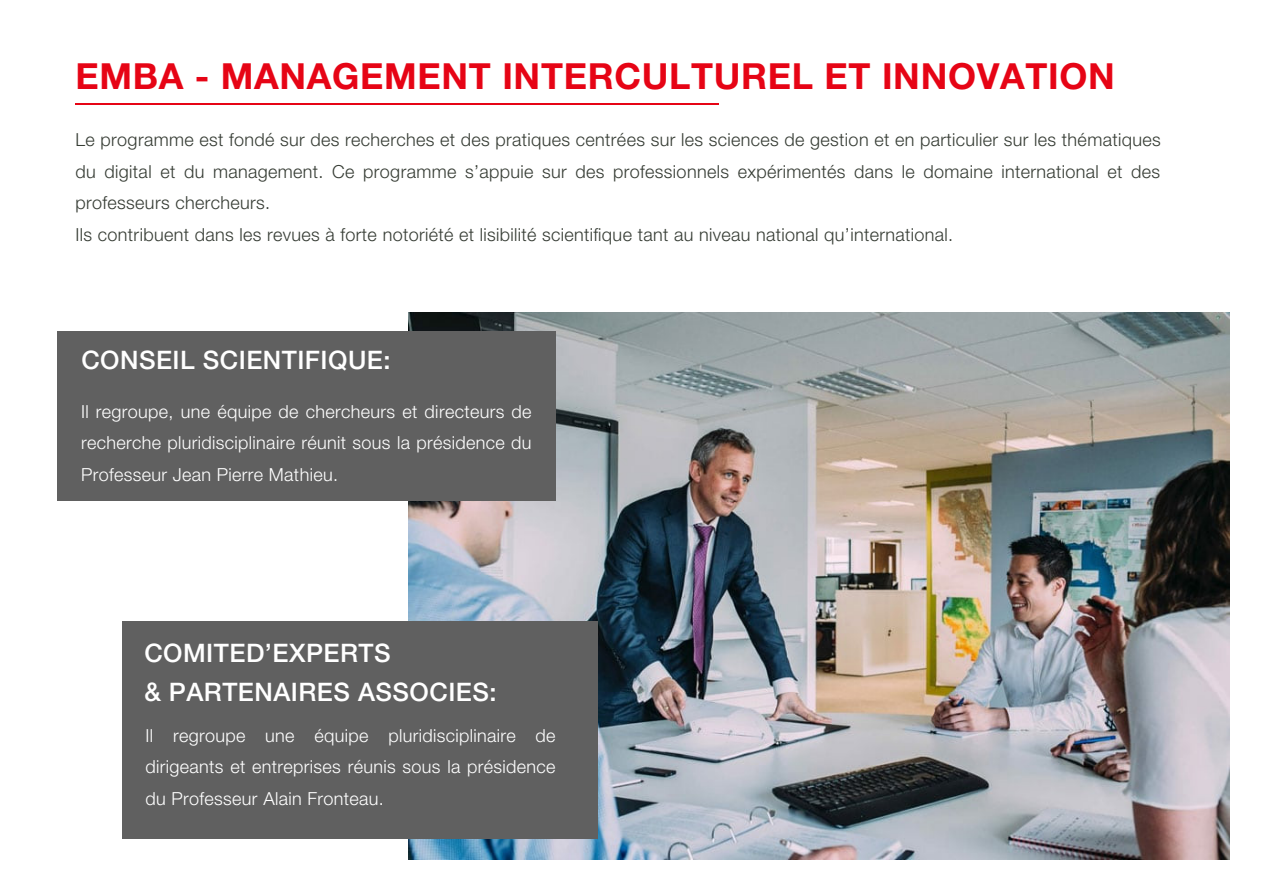
<style>
.page{position:relative;width:1263px;height:893px;background:#fff}
.page>*{position:absolute;margin:0;border:0;box-sizing:border-box;transform-origin:0 0}
.t1{font:700 36px "Helvetica Neue LT Std";letter-spacing:.02em;color:#e60415}
.t2{font:500 25.5px/39px "Helvetica Neue LT Std";letter-spacing:.02em;color:#fff}
.t3{font:300 18px/31.5px "Helvetica Neue LT Std";letter-spacing:.02em;color:#363c34}
.t4{font:300 18px/31.5px "Helvetica Neue LT Std";letter-spacing:.02em;color:#fff;text-align:justify}
</style>
<div class="page">
<img style="left:409px;top:312px;width:821px;height:548px">
<div style="left:122px;top:621px;width:476px;height:217px;background:#606060"></div>
<hr style="left:76px;top:103px;width:643px;height:2px;background:#e60415">
<div style="left:58px;top:331px;width:498px;height:170px;background:#606060"></div>
<h1 class="t1" style="left:75px;top:54px;width:1041px">EMBA - MANAGEMENT INTERCULTUREL ET INNOVATION</h1>
<p class="t3" style="left:76px;top:124px;width:1087px">Le programme est fondé sur des recherches et des pratiques centrées sur les sciences de gestion et en particulier sur les thématiques du digital et du management. Ce programme s’appuie sur des professionnels expérimentés dans le domaine international et des professeurs chercheurs.<br>Ils contribuent dans les revues à forte notoriété et lisibilité scientifique tant au niveau national qu’international.</p>
<h2 class="t2" style="left:81px;top:340px;width:311px">CONSEIL SCIENTIFIQUE:</h2>
<p class="t4" style="left:81px;top:395px;width:452px">Il regroupe, une équipe de chercheurs et directeurs de recherche pluridisciplinaire réunit sous la présidence du Professeur Jean Pierre Mathieu.</p>
<h2 class="t2" style="left:144px;top:633px;width:354px">COMITED’EXPERTS<br>&amp; PARTENAIRES ASSOCIES:</h2>
<p class="t4" style="left:146px;top:719px;width:412px">Il regroupe une équipe pluridisciplinaire de dirigeants et entreprises réunis sous la présidence du Professeur Alain Fronteau.</p>
</div>
